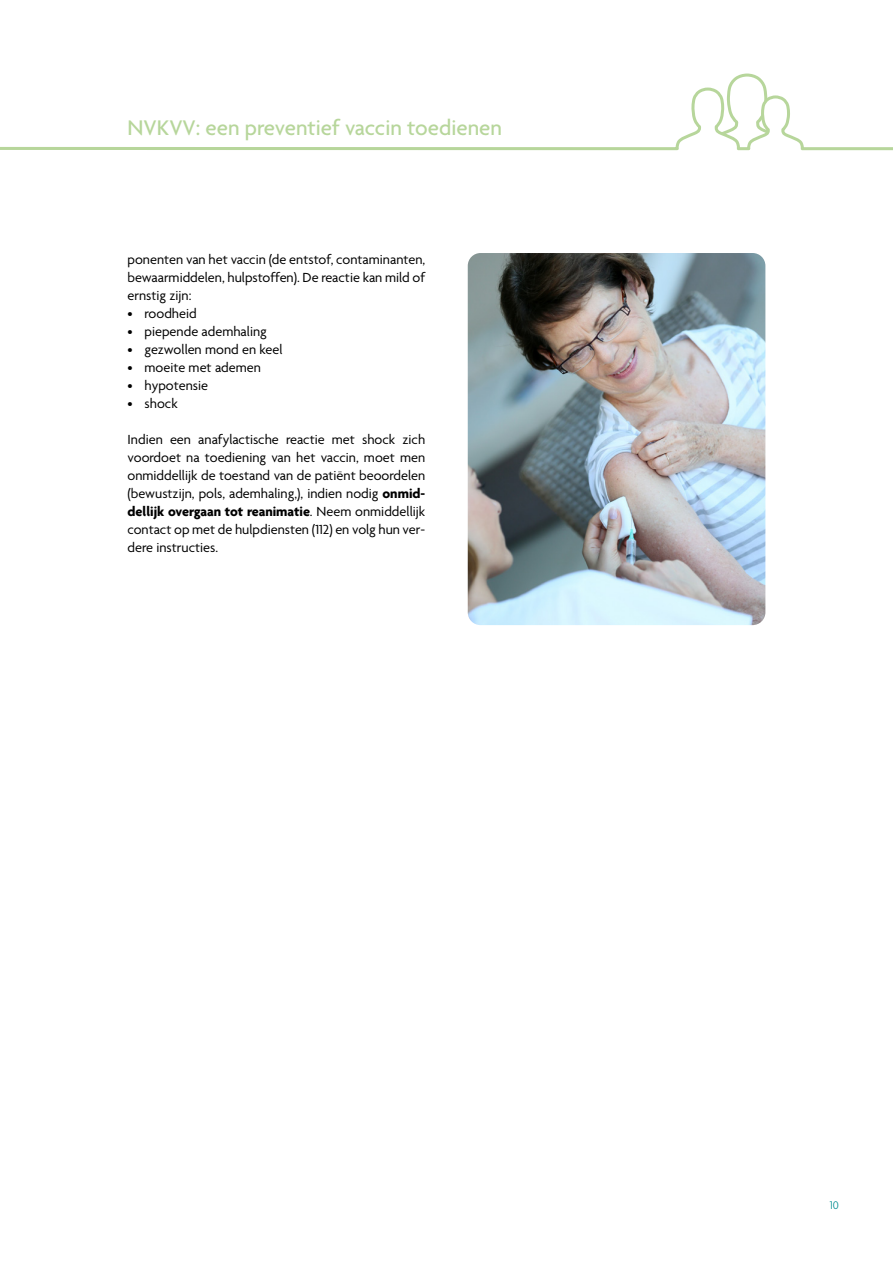
<style>
.page{position:relative;width:893px;height:1263px;background:#fff}
.page>*{position:absolute;margin:0;border:0;box-sizing:border-box;transform-origin:0 0}
.t1{font:500 22.95px "Agenda";color:#b7d69b}
.t2{font:14.25px/18px "Agenda";color:#000;text-align:justify}
.t3{font:300 12px "Agenda";color:#008d91}
.s1{font-weight:700}
</style>
<div class="page">
<svg style="left:0;top:73px;width:893px;height:78px"></svg>
<img style="left:468px;top:253px;width:297px;height:372px">
<h1 class="t1" style="left:128px;top:114px;width:376px">NVKVV: een preventief vaccin toedienen</h1>
<p class="t2" style="left:128px;top:250px;width:299px">ponenten van het vaccin (de entstof, contaminanten, bewaarmiddelen, hulpstoffen). De reactie kan mild of ernstig zijn:</p>
<p class="t2" style="left:128px;top:304px;width:71px">• roodheid</p>
<p class="t2" style="left:128px;top:322px;width:141px">• piepende ademhaling</p>
<p class="t2" style="left:128px;top:340px;width:157px">• gezwollen mond en keel</p>
<p class="t2" style="left:128px;top:358px;width:135px">• moeite met ademen</p>
<p class="t2" style="left:128px;top:376px;width:82px">• hypotensie</p>
<p class="t2" style="left:128px;top:394px;width:52px">• shock</p>
<p class="t2" style="left:128px;top:430px;width:299px">Indien een anafylactische reactie met shock zich voordoet na toediening van het vaccin, moet men onmiddellijk de toestand van de patiënt beoordelen (bewustzijn, pols, ademhaling,), indien nodig <span class="s1">onmid&shy;dellijk overgaan tot reanimatie</span>. Neem onmiddellijk contact op met de hulpdiensten (112) en volg hun ver&shy;dere instructies.</p>
<p class="t3" style="left:830px;top:1198px;width:11px">10</p>
</div>
